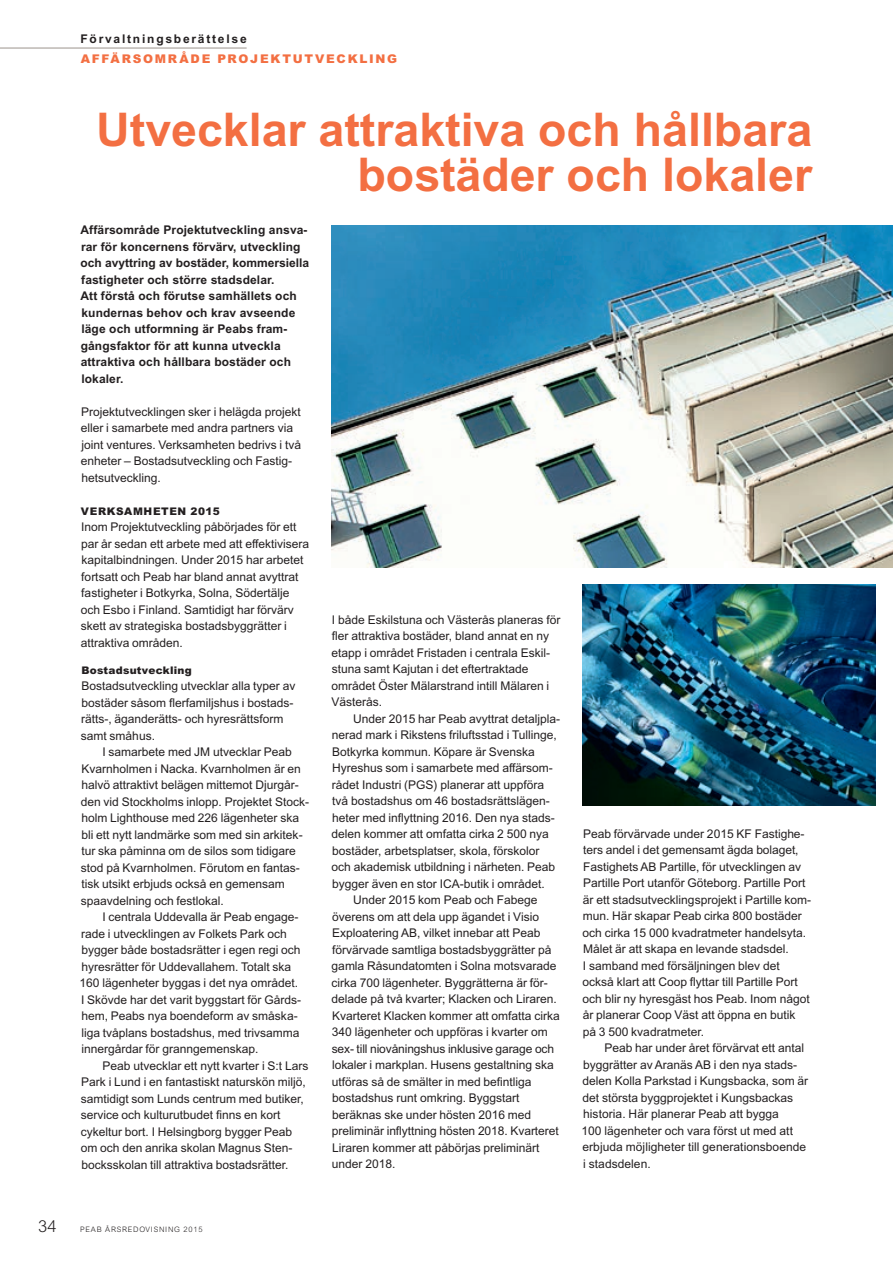
<style>
.page{position:relative;width:893px;height:1263px;background:#fff}
.page>*{position:absolute;margin:0;border:0;box-sizing:border-box;transform-origin:0 0}
.t1{font:700 46.5px/45px "Arial MT Std";color:#f36f42;text-align:right}
.t2{font:300 16.5px "Arial MT Std";color:#231f20}
.t3{font:12px/16.5px "Arial MT Std";color:#231f20}
.t4{font:700 12px/16.5px "Arial MT Std";letter-spacing:.01em;color:#231f20}
.t5{font:900 12px "Arial MT Std";letter-spacing:.145em;color:#f36f42}
.t6{font:700 12px "Arial MT Std";letter-spacing:.15em;color:#231f20}
.t7{font:900 10.5px "Arial MT Std";letter-spacing:.025em;color:#231f20}
.t8{font:900 10.5px "Arial MT Std";letter-spacing:.06em;color:#231f20}
.t9{font:300 7.5px "Arial MT Std";letter-spacing:.1em;color:#231f20}
</style>
<div class="page">
<img style="left:331px;top:225px;width:562px;height:342px">
<img style="left:582px;top:584px;width:294px;height:221px">
<hr style="left:0;top:47px;width:247px;height:2px;background:#bdb7b3">
<p class="t6" style="left:80px;top:31px;width:168px">Förvaltningsberättelse</p>
<p class="t5" style="left:81px;top:51px;width:318px">AFFÄRSOMRÅDE PROJEKTUTVECKLING</p>
<h1 class="t1" style="left:96px;top:107px;width:717px">Utvecklar attraktiva och hållbara bostäder och lokaler</h1>
<p class="t4" style="left:81px;top:221px;width:230px">Affärsområde Projektutveckling ansva&shy;rar för koncernens förvärv, utveckling och avyttring av bostäder, kommersiella fastigheter och större stadsdelar.<br>Att förstå och förutse samhällets och kundernas behov och krav avseende läge och utformning är Peabs fram&shy;gångsfaktor för att kunna utveckla attraktiva och hållbara bostäder och lokaler.</p>
<p class="t3" style="left:81px;top:403px;width:222px">Projektutvecklingen sker i helägda projekt eller i samarbete med andra partners via joint ventures. Verksamheten bedrivs i två enheter – Bostadsutveckling och Fastig&shy;hetsutveckling.</p>
<p class="t8" style="left:81px;top:504px;width:140px">VERKSAMHETEN 2015</p>
<p class="t3" style="left:81px;top:519px;width:230px">Inom Projektutveckling påbörjades för ett par år sedan ett arbete med att effektivisera kapitalbindningen. Under 2015 har arbetet fortsatt och Peab har bland annat avyttrat fastigheter i Botkyrka, Solna, Södertälje och Esbo i Finland. Samtidigt har förvärv skett av strategiska bostadsbyggrätter i attraktiva områden.</p>
<p class="t7" style="left:81px;top:663px;width:112px">Bostadsutveckling</p>
<p class="t3" style="left:81px;top:678px;width:216px">Bostadsutveckling utvecklar alla typer av bostäder såsom flerfamiljshus i bostads&shy;rätts-, äganderätts- och hyresrättsform samt småhus.</p>
<p class="t3" style="left:81px;top:744px;width:230px;text-indent:22px">I samarbete med JM utvecklar Peab Kvarnholmen i Nacka. Kvarnholmen är en halvö attraktivt belägen mittemot Djurgår&shy;den vid Stockholms inlopp. Projektet Stock&shy;holm Lighthouse med 226 lägenheter ska bli ett nytt landmärke som med sin arkitek&shy;tur ska påminna om de silos som tidigare stod på Kvarnholmen. Förutom en fantas&shy;tisk utsikt erbjuds också en gemensam spaavdelning och festlokal.</p>
<p class="t3" style="left:80px;top:909px;width:223px;text-indent:23px">I centrala Uddevalla är Peab engage&shy;rade i utvecklingen av Folkets Park och bygger både bostadsrätter i egen regi och hyresrätter för Uddevallahem. Totalt ska 160 lägenheter byggas i det nya området.<br>I Skövde har det varit byggstart för Gårds&shy;hem, Peabs nya boendeform av småska&shy;liga tvåplans bostadshus, med trivsamma innergårdar för granngemenskap.</p>
<p class="t3" style="left:81px;top:1057px;width:229px;text-indent:22px">Peab utvecklar ett nytt kvarter i S:t Lars Park i Lund i en fantastiskt naturskön miljö, samtidigt som Lunds centrum med butiker, service och kulturutbudet finns en kort cykeltur bort. I Helsingborg bygger Peab om och den anrika skolan Magnus Sten&shy;bocksskolan till attraktiva bostadsrätter.</p>
<p class="t3" style="left:332px;top:611px;width:230px">I både Eskilstuna och Västerås planeras för fler attraktiva bostäder, bland annat en ny etapp i området Fristaden i centrala Eskil&shy;stuna samt Kajutan i det eftertraktade området Öster Mälarstrand intill Mälaren i Västerås.</p>
<p class="t3" style="left:353px;top:710px;width:208px">Under 2015 har Peab avyttrat detaljpla-</p>
<p class="t3" style="left:332px;top:727px;width:227px">nerad mark i Rikstens friluftsstad i Tullinge,</p>
<p class="t3" style="left:332px;top:743px;width:204px">Botkyrka kommun. Köpare är Svenska</p>
<p class="t3" style="left:332px;top:760px;width:222px">Hyreshus som i samarbete med affärsom-</p>
<p class="t3" style="left:332px;top:776px;width:214px">rådet Industri (PGS) planerar att uppföra</p>
<p class="t3" style="left:332px;top:793px;width:219px">två bostadshus om 46 bostadsrättslägen-</p>
<p class="t3" style="left:332px;top:809px;width:224px">heter med inflyttning 2016. Den nya stads-</p>
<p class="t3" style="left:332px;top:826px;width:219px">delen kommer att omfatta cirka 2 500 nya</p>
<p class="t3" style="left:332px;top:842px;width:209px">bostäder, arbetsplatser, skola, förskolor</p>
<p class="t3" style="left:332px;top:859px;width:225px">och akademisk utbildning i närheten. Peab</p>
<p class="t3" style="left:332px;top:875px;width:214px">bygger även en stor ICA-butik i området.</p>
<p class="t3" style="left:353px;top:892px;width:186px">Under 2015 kom Peab och Fabege</p>
<p class="t3" style="left:332px;top:908px;width:209px">överens om att dela upp ägandet i Visio</p>
<p class="t3" style="left:332px;top:925px;width:210px">Exploatering AB, vilket innebar att Peab</p>
<p class="t3" style="left:332px;top:941px;width:221px">förvärvade samtliga bostadsbyggrätter på</p>
<p class="t3" style="left:332px;top:958px;width:226px">gamla Råsundatomten i Solna motsvarade</p>
<p class="t3" style="left:332px;top:974px;width:218px">cirka 700 lägenheter. Byggrätterna är för-</p>
<p class="t3" style="left:332px;top:991px;width:227px">delade på två kvarter; Klacken och Liraren.</p>
<p class="t3" style="left:332px;top:1007px;width:229px">Kvarteret Klacken kommer att omfatta cirka</p>
<p class="t3" style="left:332px;top:1024px;width:217px">340 lägenheter och uppföras i kvarter om</p>
<p class="t3" style="left:332px;top:1040px;width:224px">sex- till niovåningshus inklusive garage och</p>
<p class="t3" style="left:332px;top:1057px;width:223px">lokaler i markplan. Husens gestaltning ska</p>
<p class="t3" style="left:332px;top:1073px;width:201px">utföras så de smälter in med befintliga</p>
<p class="t3" style="left:332px;top:1090px;width:189px">bostadshus runt omkring. Byggstart</p>
<p class="t3" style="left:332px;top:1106px;width:200px">beräknas ske under hösten 2016 med</p>
<p class="t3" style="left:332px;top:1123px;width:228px">preliminär inflyttning hösten 2018. Kvarteret</p>
<p class="t3" style="left:332px;top:1139px;width:209px">Liraren kommer att påbörjas preliminärt</p>
<p class="t3" style="left:332px;top:1156px;width:65px">under 2018.</p>
<p class="t3" style="left:582px;top:825px;width:230px">Peab förvärvade under 2015 KF Fastighe&shy;ters andel i det gemensamt ägda bolaget, Fastighets AB Partille, för utvecklingen av Partille Port utanför Göteborg. Partille Port är ett stadsutvecklingsprojekt i Partille kom&shy;mun. Här skapar Peab cirka 800 bostäder och cirka 15 000 kvadratmeter handelsyta.<br>Målet är att skapa en levande stadsdel.<br>I samband med försäljningen blev det också klart att Coop flyttar till Partille Port och blir ny hyresgäst hos Peab. Inom något år planerar Coop Väst att öppna en butik på 3 500 kvadratmeter.</p>
<p class="t3" style="left:581px;top:1040px;width:228px;text-indent:23px">Peab har under året förvärvat ett antal byggrätter av Aranäs AB i den nya stads&shy;delen Kolla Parkstad i Kungsbacka, som är det största byggprojektet i Kungsbackas historia. Här planerar Peab att bygga<br>100 lägenheter och vara först ut med att erbjuda möjligheter till generationsboende i stadsdelen.</p>
<h2 class="t2" style="left:38px;top:1217px;width:20px">34</h2>
<p class="t9" style="left:80px;top:1225px;width:124px">PEAB ÅRSREDOVISNING 2015</p>
</div>
